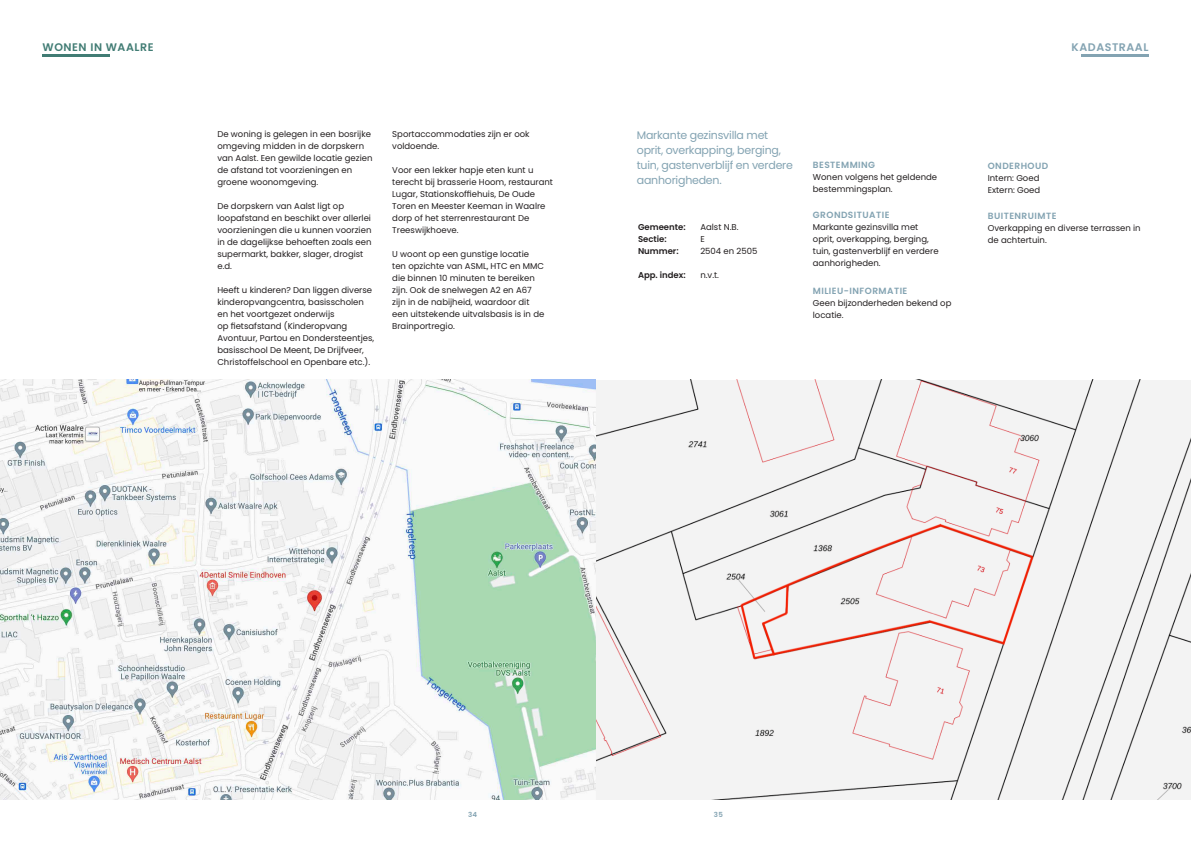
<style>
.page{position:relative;width:1191px;height:842px;background:#fff}
.page>*{position:absolute;margin:0;border:0;box-sizing:border-box;transform-origin:0 0}
.t1{font:11px/15px "Poppins";letter-spacing:-.02em;color:#83a3b2}
.t2{font:600 11px "Poppins";letter-spacing:.05em;color:#417c74}
.t3{font:600 11px "Poppins";letter-spacing:.05em;color:#83a3b2}
.t4{font:600 9px "Poppins";letter-spacing:.05em;color:#83a3b2}
.t5{font:8.5px/12px "Poppins";color:#231f20}
.t6{font:600 8.5px "Poppins";color:#231f20}
.t7{font:600 7px "Poppins";color:#83a3b2}
</style>
<div class="page">
<hr style="left:1080px;top:55px;width:68px;height:2px;background:#83a3b2">
<img style="left:0;top:380px;width:1191px;height:419px">
<hr style="left:43px;top:55px;width:67px;height:2px;background:#417c74">
<p class="t2" style="left:43px;top:40px;width:112px">WONEN IN WAALRE</p>
<p class="t5" style="left:217px;top:128px;width:157px">De woning is gelegen in een bosrijke omgeving midden in de dorpskern van Aalst. Een gewilde locatie gezien de afstand tot voorzieningen en groene woonomgeving.</p>
<p class="t5" style="left:217px;top:200px;width:156px">De dorpskern van Aalst ligt op loopafstand en beschikt over allerlei voorzieningen die u kunnen voorzien in de dagelijkse behoeften zoals een supermarkt, bakker, slager, drogist e.d.</p>
<p class="t5" style="left:217px;top:284px;width:158px">Heeft u kinderen? Dan liggen diverse kinderopvangcentra, basisscholen en het voortgezet onderwijs<br>op fietsafstand (Kinderopvang Avontuur, Partou en Dondersteentjes, basisschool De Meent, De Drijfveer, Christoffelschool en Openbare etc.).</p>
<p class="t5" style="left:392px;top:128px;width:139px">Sportaccommodaties zijn er ook voldoende.</p>
<p class="t5" style="left:392px;top:164px;width:162px">Voor een lekker hapje eten kunt u terecht bij brasserie Hoom, restaurant<br>Lugar, Stationskoffiehuis, De Oude<br>Toren en Meester Keeman in Waalre dorp of het sterrenrestaurant De<br>Treeswijkhoeve.</p>
<p class="t5" style="left:392px;top:248px;width:154px">U woont op een gunstige locatie ten opzichte van ASML, HTC en MMC die binnen 10 minuten te bereiken zijn. Ook de snelwegen A2 en A67 zijn in de nabijheid, waardoor dit een uitstekende uitvalsbasis is in de<br>Brainportregio.</p>
<p class="t1" style="left:637px;top:128px;width:158px">Markante gezinsvilla met oprit, overkapping, berging, tuin, gastenverblijf en verdere aanhorigheden.</p>
<p class="t6" style="left:638px;top:222px;width:49px">Gemeente:</p>
<p class="t6" style="left:638px;top:234px;width:30px">Sectie:</p>
<p class="t6" style="left:638px;top:246px;width:42px">Nummer:</p>
<p class="t6" style="left:638px;top:270px;width:49px">App. index:</p>
<p class="t5" style="left:700px;top:221px;width:40px">Aalst N.B.</p>
<p class="t5" style="left:700px;top:233px;width:6px">E</p>
<p class="t5" style="left:700px;top:245px;width:59px">2504 en 2505</p>
<p class="t5" style="left:700px;top:269px;width:20px">n.v.t.</p>
<p class="t4" style="left:813px;top:160px;width:64px">BESTEMMING</p>
<p class="t5" style="left:813px;top:171px;width:126px">Wonen volgens het geldende</p>
<p class="t5" style="left:813px;top:183px;width:81px">bestemmingsplan.</p>
<p class="t4" style="left:813px;top:210px;width:78px">GRONDSITUATIE</p>
<p class="t5" style="left:813px;top:221px;width:127px">Markante gezinsvilla met oprit, overkapping, berging, tuin, gastenverblijf en verdere aanhorigheden.</p>
<p class="t4" style="left:813px;top:286px;width:96px">MILIEU-INFORMATIE</p>
<p class="t5" style="left:813px;top:297px;width:140px">Geen bijzonderheden bekend op locatie.</p>
<p class="t3" style="left:1071px;top:40px;width:78px">KADASTRAAL</p>
<p class="t4" style="left:987px;top:161px;width:62px">ONDERHOUD</p>
<p class="t5" style="left:987px;top:172px;width:53px">Intern: Goed</p>
<p class="t5" style="left:987px;top:184px;width:54px">Extern: Goed</p>
<p class="t4" style="left:987px;top:211px;width:70px">BUITENRUIMTE</p>
<p class="t5" style="left:987px;top:222px;width:154px">Overkapping en diverse terrassen in de achtertuin.</p>
<p class="t7" style="left:468px;top:810px;width:11px">34</p>
<p class="t7" style="left:714px;top:810px;width:10px">35</p>
</div>
